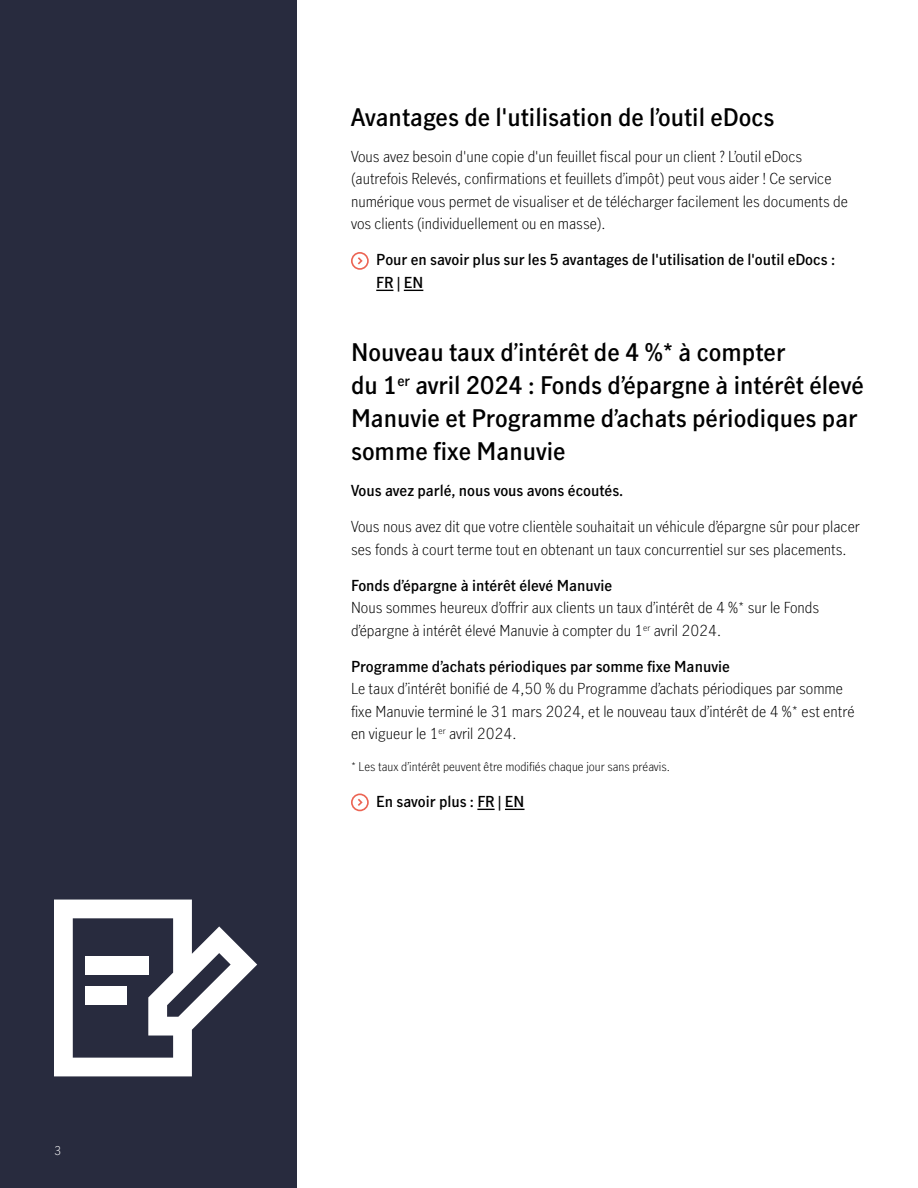
<style>
.page{position:relative;width:918px;height:1188px;background:#fff}
.page>*{position:absolute;margin:0;border:0;box-sizing:border-box;transform-origin:0 0}
.H2_-_16{font:600 24px/33px "Manulife JH Sans Optimized";color:#000}
.Body_-_10{font:300 15px/22.5px "Manulife JH Sans Optimized";color:#000}
.CTA_-_10{font:600 15px/22.5px "Manulife JH Sans Optimized";color:#000}
.Body_-_10-2{font:600 15px "Manulife JH Sans Optimized";color:#000}
.Disclaimer_Footnote_-_8{font:300 12px "Manulife JH Sans Optimized";color:#000}
.Disclaimer_Footnote_-_8-2{font:300 12px "Manulife JH Sans Optimized";color:#fff}
.s1{font-weight:600}
</style>
<div class="page">
<svg style="left:376px;top:290px;width:17px;height:1px"></svg>
<svg style="left:404px;top:290px;width:19px;height:1px"></svg>
<svg style="left:477px;top:809px;width:18px;height:1px"></svg>
<svg style="left:505px;top:809px;width:20px;height:1px"></svg>
<svg style="left:351px;top:252px;width:18px;height:18px"></svg>
<svg style="left:351px;top:794px;width:18px;height:17px"></svg>
<div style="left:0;top:0;width:297px;height:1188px;background:#282b3e"></div>
<svg style="left:54px;top:900px;width:203px;height:176px"></svg>
<p class="Disclaimer_Footnote_-_8-2" style="left:54px;top:1142px;width:9px">3</p>
<h2 class="H2_-_16" style="left:351px;top:100px;width:425px">Avantages de l'utilisation de l’outil eDocs</h2>
<p class="Body_-_10" style="left:351px;top:144px;width:499px">Vous avez besoin d'une copie d'un feuillet fiscal pour un client ? L’outil eDocs (autrefois Relevés, confirmations et feuillets d’impôt) peut vous aider ! Ce service numérique vous permet de visualiser et de télécharger facilement les documents de vos clients (individuellement ou en masse).</p>
<p class="CTA_-_10" style="left:376px;top:248px;width:460px">Pour en savoir plus sur les 5 avantages de l'utilisation de l'outil eDocs :<br>FR | EN</p>
<h2 class="H2_-_16" style="left:351px;top:335px;width:514px">Nouveau taux d’intérêt de 4 %* à compter<br>du 1<sup>er</sup> avril 2024 : Fonds d’épargne à intérêt élevé Manuvie et Programme d’achats périodiques par somme fixe Manuvie</h2>
<p class="Body_-_10-2" style="left:351px;top:480px;width:274px">Vous avez parlé, nous vous avons écoutés.</p>
<p class="Body_-_10" style="left:351px;top:515px;width:510px">Vous nous avez dit que votre clientèle souhaitait un véhicule d’épargne sûr pour placer ses fonds à court terme tout en obtenant un taux concurrentiel sur ses placements.</p>
<p class="Body_-_10" style="left:351px;top:573px;width:470px"><span class="s1">Fonds d’épargne à intérêt élevé Manuvie<br></span>Nous sommes heureux d’offrir aux clients un taux d’intérêt de 4 %* sur le Fonds d’épargne à intérêt élevé Manuvie à compter du 1<sup>er</sup> avril 2024.</p>
<p class="Body_-_10" style="left:351px;top:654px;width:505px"><span class="s1">Programme d’achats périodiques par somme fixe Manuvie<br></span>Le taux d’intérêt bonifié de 4,50 % du Programme d’achats périodiques par somme fixe Manuvie terminé le 31 mars 2024, et le nouveau taux d’intérêt de 4 %* est entré en vigueur le 1<sup>er</sup> avril 2024.</p>
<p class="Disclaimer_Footnote_-_8" style="left:351px;top:758px;width:321px">* Les taux d’intérêt peuvent être modifiés chaque jour sans préavis.</p>
<p class="Body_-_10-2" style="left:376px;top:791px;width:150px">En savoir plus : FR | EN</p>
</div>
